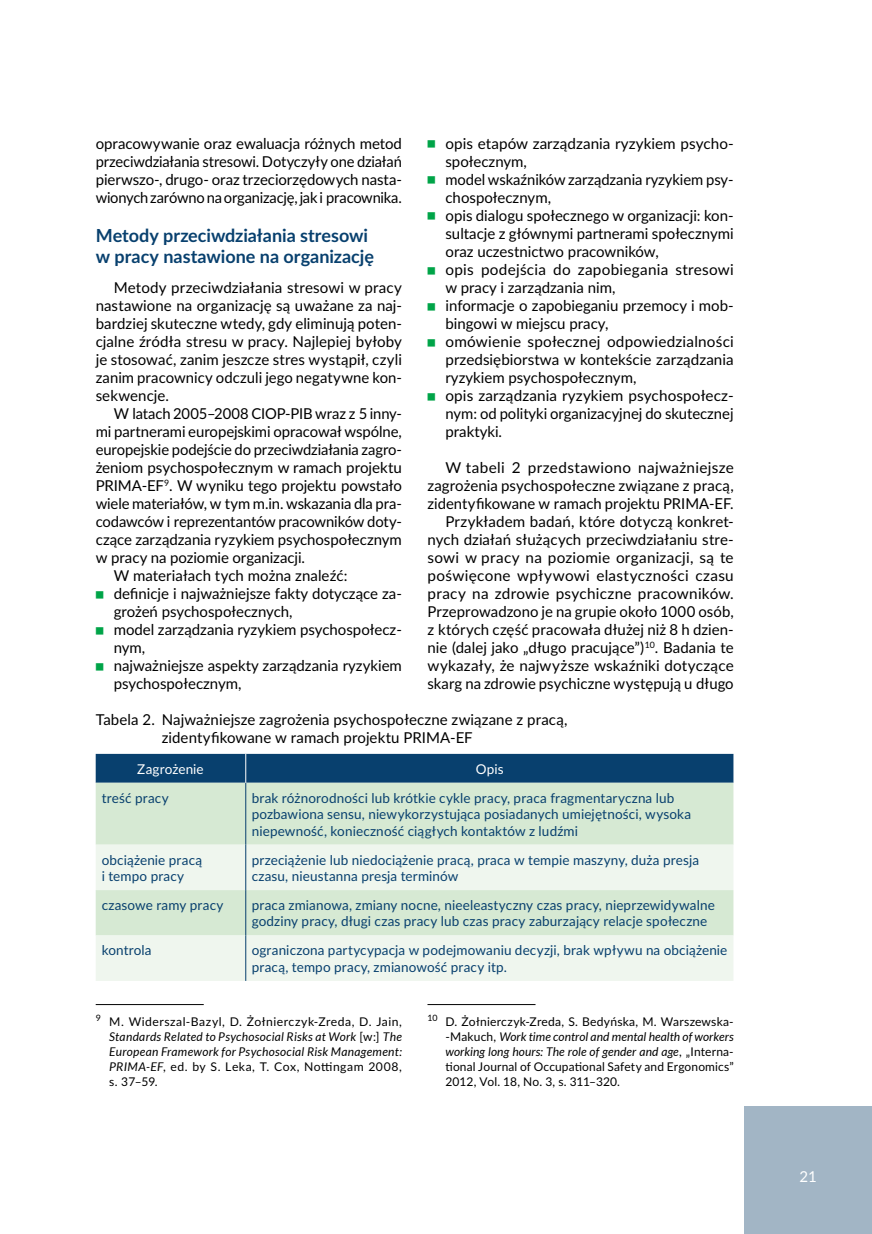
<style>
.page{position:relative;width:872px;height:1234px;background:#fff}
.page>*{position:absolute;margin:0;border:0;box-sizing:border-box;transform-origin:0 0}
.t1{font:700 18px/21px "Lato";color:#08406e}
.t2{font:15px/18px "Lato";color:#000;text-align:justify}
.t3{font:15px "Lato";letter-spacing:.02em;color:#000}
.t4{font:15px "Lato";color:#fff}
.t5{font:13.5px/16.5px "Lato";letter-spacing:.01em;color:#08406e}
.t6{font:13.5px "Lato";letter-spacing:.01em;color:#fff}
.t7{font:12px/15px "Lato";letter-spacing:.01em;color:#000;text-align:justify}
.t8{font:italic 12px/15px "Lato";letter-spacing:.025em;color:#000;text-align:justify}
.s1{font-family:"Newspaper Pi PL Regular A";font-size:10.5px;color:#00a448}
.s2{font-style:normal}
.s3{font-style:italic}
</style>
<div class="page">
<div style="left:744px;top:1106px;width:128px;height:127px;background:#a2b5c5"></div>
<hr style="left:96px;top:1003px;width:108px;height:1px;background:#000">
<hr style="left:427px;top:1003px;width:108px;height:1px;background:#000">
<div style="left:96px;top:782px;width:637px;height:62px;background:#d6e9d3"></div>
<svg style="left:96px;top:844px;width:637px;height:136px;background:#e6f1e5"></svg>
<hr style="left:245px;top:782px;width:1px;height:62px;background:#08406e">
<hr style="left:245px;top:844px;width:1px;height:45px;background:#08406e">
<hr style="left:245px;top:889px;width:1px;height:46px;background:#08406e">
<hr style="left:245px;top:935px;width:1px;height:45px;background:#08406e">
<div style="left:96px;top:753px;width:637px;height:29px;background:#08406e"></div>
<p class="t2" style="left:96px;top:134px;width:308px">opracowywanie oraz ewaluacja różnych metod przeciwdziałania stresowi. Dotyczyły one działań pierwszo-, drugo- oraz trzeciorzędowych nasta&shy;wionych zarówno na organizację, jak i pracownika.</p>
<p class="t1" style="left:96px;top:224px;width:280px">Metody przeciwdziałania stresowi w pracy nastawione na organizację</p>
<p class="t2" style="left:96px;top:278px;width:308px;text-indent:18px">Metody przeciwdziałania stresowi w pracy nastawione na organizację są uważane za naj&shy;bardziej skuteczne wtedy, gdy eliminują poten&shy;cjalne źródła stresu w pracy. Najlepiej byłoby je stosować, zanim jeszcze stres wystąpił, czyli zanim pracownicy odczuli jego negatywne kon&shy;sekwencje.</p>
<p class="t2" style="left:114px;top:404px;width:290px">W latach 2005–2008 CIOP-PIB wraz z 5 inny-</p>
<p class="t2" style="left:96px;top:422px;width:308px">mi partnerami europejskimi opracował wspólne,</p>
<p class="t2" style="left:96px;top:440px;width:308px">europejskie podejście do przeciwdziałania zagro-</p>
<p class="t2" style="left:96px;top:458px;width:308px">żeniom psychospołecznym w ramach projektu</p>
<p class="t2" style="left:96px;top:476px;width:308px">PRIMA-EF <sup>9</sup>. W wyniku tego projektu powstało</p>
<p class="t2" style="left:96px;top:494px;width:308px">wiele materiałów, w tym m.in. wskazania dla pra-</p>
<p class="t2" style="left:96px;top:512px;width:308px">codawców i reprezentantów pracowników doty-</p>
<p class="t2" style="left:96px;top:530px;width:308px">czące zarządzania ryzykiem psychospołecznym</p>
<p class="t2" style="left:96px;top:548px;width:211px">w pracy na poziomie organizacji.</p>
<p class="t2" style="left:114px;top:566px;width:235px">W materiałach tych można znaleźć:</p>
<p class="t2" style="left:96px;top:584px;width:308px"><span class="s1">t</span> definicje i najważniejsze fakty dotyczące za-</p>
<p class="t2" style="left:114px;top:602px;width:180px">grożeń psychospołecznych,</p>
<p class="t2" style="left:96px;top:620px;width:308px"><span class="s1">t</span> model zarządzania ryzykiem psychospołecz-</p>
<p class="t2" style="left:114px;top:638px;width:33px">nym,</p>
<p class="t2" style="left:96px;top:656px;width:308px"><span class="s1">t</span> najważniejsze aspekty zarządzania ryzykiem</p>
<p class="t2" style="left:114px;top:674px;width:129px">psychospołecznym,</p>
<p class="t2" style="left:427px;top:134px;width:308px"><span class="s1">t</span> opis etapów zarządzania ryzykiem psycho-</p>
<p class="t2" style="left:445px;top:152px;width:83px">społecznym,</p>
<p class="t2" style="left:427px;top:170px;width:308px"><span class="s1">t</span> model wskaźników zarządzania ryzykiem psy-</p>
<p class="t2" style="left:445px;top:188px;width:107px">chospołecznym,</p>
<p class="t2" style="left:427px;top:206px;width:308px"><span class="s1">t</span> opis dialogu społecznego w organizacji: kon-</p>
<p class="t2" style="left:445px;top:224px;width:290px">sultacje z głównymi partnerami społecznymi</p>
<p class="t2" style="left:445px;top:242px;width:215px">oraz uczestnictwo pracowników,</p>
<p class="t3" style="left:427px;top:259px;width:308px"><span class="s1">t</span> opis podejścia do zapobiegania stresowi</p>
<p class="t2" style="left:445px;top:278px;width:171px">w pracy i zarządzania nim,</p>
<p class="t2" style="left:427px;top:296px;width:308px"><span class="s1">t</span> informacje o zapobieganiu przemocy i mob-</p>
<p class="t2" style="left:445px;top:314px;width:164px">bingowi w miejscu pracy,</p>
<p class="t2" style="left:427px;top:332px;width:308px"><span class="s1">t</span> omówienie społecznej odpowiedzialności</p>
<p class="t2" style="left:445px;top:350px;width:290px">przedsiębiorstwa w kontekście zarządzania</p>
<p class="t2" style="left:445px;top:368px;width:192px">ryzykiem psychospołecznym,</p>
<p class="t2" style="left:427px;top:386px;width:308px"><span class="s1">t</span> opis zarządzania ryzykiem psychospołecz-</p>
<p class="t2" style="left:445px;top:404px;width:289px">nym: od polityki organizacyjnej do skutecznej</p>
<p class="t2" style="left:445px;top:422px;width:58px">praktyki.</p>
<p class="t2" style="left:427px;top:458px;width:308px;text-align:right">W tabeli 2 przedstawiono najważniejsze zagrożenia psychospołeczne związane z pracą, zidentyfikowane w ramach projektu PRIMA-EF.<br>Przykładem badań, które dotyczą konkret&shy;nych działań służących przeciwdziałaniu stre&shy;sowi w pracy na poziomie organizacji, są te poświęcone wpływowi elastyczności czasu pracy na zdrowie psychiczne pracowników.<br>Przeprowadzono je na grupie około 1000 osób, z których część pracowała dłużej niż 8 h dzien&shy;nie (dalej jako „długo pracujące”) <sup>10</sup>. Badania te wykazały, że najwyższe wskaźniki dotyczące skarg na zdrowie psychiczne występują u długo</p>
<p class="t2" style="left:162px;top:710px;width:407px;text-indent:-66px">Tabela 2. Najważniejsze zagrożenia psychospołeczne związane z pracą, zidentyfikowane w ramach projektu PRIMA-EF</p>
<p class="t6" style="left:137px;top:759px;width:68px">Zagrożenie</p>
<p class="t6" style="left:476px;top:759px;width:29px">Opis</p>
<p class="t5" style="left:102px;top:788px;width:68px">treść pracy</p>
<p class="t5" style="left:252px;top:788px;width:441px">brak różnorodności lub krótkie cykle pracy, praca fragmentaryczna lub pozbawiona sensu, niewykorzystująca posiadanych umiejętności, wysoka niepewność, konieczność ciągłych kontaktów z ludźmi</p>
<p class="t5" style="left:102px;top:850px;width:102px">obciążenie pracą i tempo pracy</p>
<p class="t5" style="left:252px;top:850px;width:449px">przeciążenie lub niedociążenie pracą, praca w tempie maszyny, duża presja czasu, nieustanna presja terminów</p>
<p class="t5" style="left:102px;top:896px;width:123px">czasowe ramy pracy</p>
<p class="t5" style="left:252px;top:896px;width:464px">praca zmianowa, zmiany nocne, nieeleastyczny czas pracy, nieprzewidywalne godziny pracy, długi czas pracy lub czas pracy zaburzający relacje społeczne</p>
<p class="t5" style="left:102px;top:941px;width:51px">kontrola</p>
<p class="t5" style="left:252px;top:941px;width:477px">ograniczona partycypacja w podejmowaniu decyzji, brak wpływu na obciążenie pracą, tempo pracy, zmianowość pracy itp.</p>
<p class="t8" style="left:109px;top:1013px;width:294px;text-indent:-14px"><sup>9</sup> <span class="s2">M. Widerszal-Bazyl, D. Żołnierczyk-Zreda, D. Jain, </span>Standards Related to Psychosocial Risks at Work <span class="s2">[w:]</span> The European Framework for Psychosocial Risk Management:<br>PRIMA-EF<span class="s2">, ed. by S. Leka, T. Cox, Nottingam 2008, s. 37–59.</span></p>
<p class="t7" style="left:445px;top:1012px;width:290px;text-indent:-18px"><sup>10</sup> D. Żołnierczyk-Zreda, S. Bedyńska, M. Warszewska--Makuch, <span class="s3">Work time control and mental health of workers working long hours: The role of gender and age</span>, „Interna&shy;tional Journal of Occupational Safety and Ergonomics” 2012, Vol. 18, No. 3, s. 311–320.</p>
<p class="t4" style="left:799px;top:1165px;width:19px">21</p>
</div>
